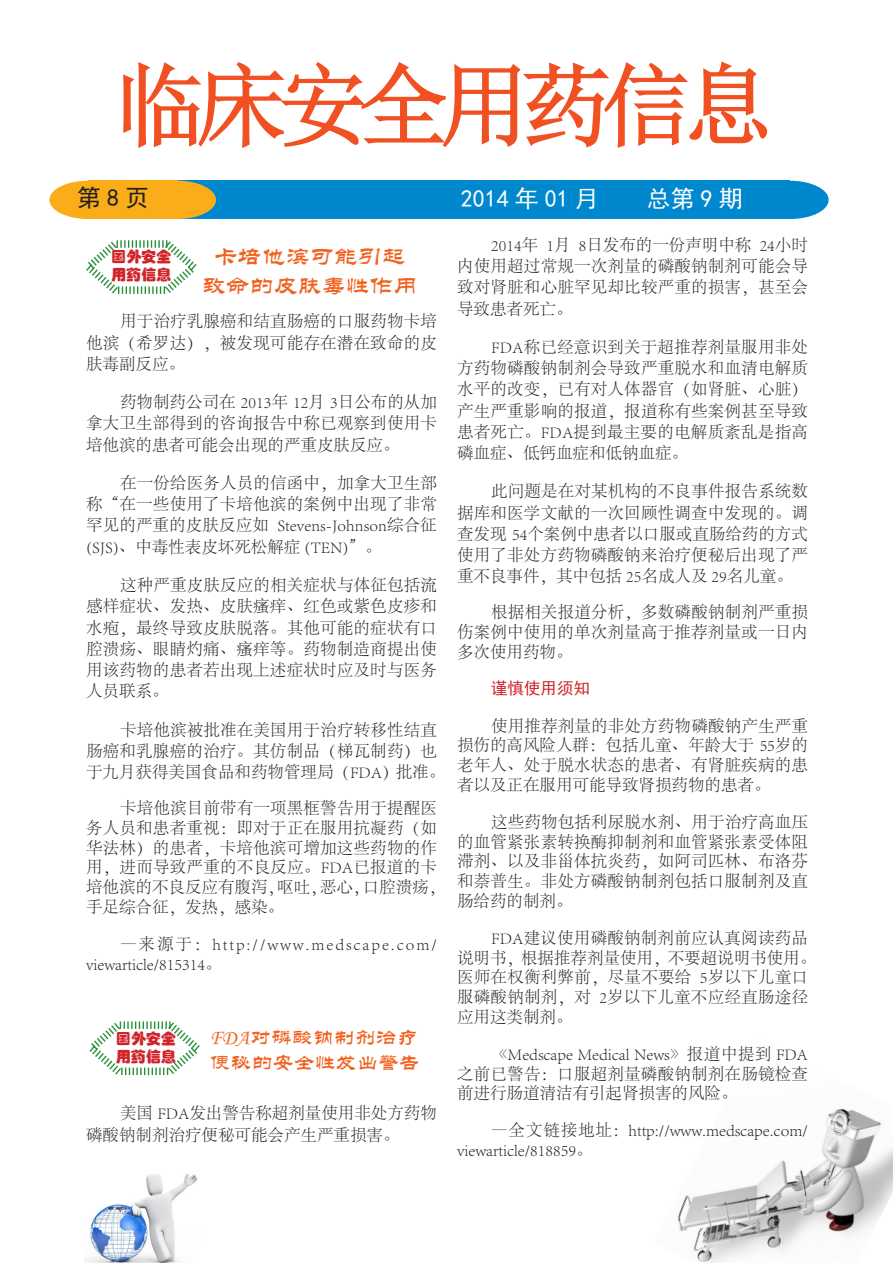
<style>
.page{position:relative;width:893px;height:1263px;background:#fff}
.page>*{position:absolute;margin:0;border:0;box-sizing:border-box;transform-origin:0 0}
.t1{font:90px "Sim Sun";letter-spacing:-.1em;color:#f15122}
.t2{font:24px "ST Liti";color:#f26221}
.t3{font:24px "Sim Hei";color:#fff}
.t4{font:24px "Sim Hei";color:#231f20}
.t5{font:21px "ST Liti";color:#f26221}
.t6{font:300 16.5px/21.3px "Adobe Song Std";letter-spacing:.015em;color:#231f20;text-align:justify}
.t7{font:300 16.5px/19.8px "Adobe Song Std";letter-spacing:.12em;color:#231f20}
.t8{font:16.5px "Sim Hei";color:#d1232a}
.t9{font:15px "ST Hupo";color:#d1232a}
</style>
<div class="page">
<img style="left:85px;top:1174px;width:113px;height:89px">
<svg style="left:123px;top:61px;width:645px;height:87px"></svg>
<div style="left:177px;top:181px;width:613px;height:38px;background:#0088ce"></div>
<div style="left:49px;top:181px;width:78px;height:38px;background:#faad19;border-radius:50%"></div>
<div style="left:88px;top:181px;width:89px;height:38px;background:#faad19"></div>
<div style="left:139px;top:181px;width:77px;height:38px;background:#faad19;border-radius:50%"></div>
<div style="left:752px;top:181px;width:77px;height:38px;background:#0088ce;border-radius:50%"></div>
<img style="left:677px;top:1108px;width:216px;height:155px">
<svg style="left:86px;top:240px;width:111px;height:54px"></svg>
<svg style="left:89px;top:1021px;width:111px;height:55px"></svg>
<p class="t1" style="left:116px;top:60px;width:659px">临床安全用药信息</p>
<p class="t4" style="left:77px;top:185px;width:73px">第8页</p>
<p class="t3" style="left:461px;top:186px;width:139px">2014 年 01 月</p>
<p class="t3" style="left:647px;top:186px;width:97px">总第9期</p>
<p class="t9" style="left:111px;top:249px;width:61px">国外安全</p>
<p class="t9" style="left:111px;top:267px;width:61px">用药信息</p>
<p class="t2" style="left:214px;top:245px;width:193px">卡培他滨可能引起</p>
<p class="t2" style="left:202px;top:274px;width:217px">致命的皮肤毒性作用</p>
<p class="t6" style="left:86px;top:311px;width:352px;text-indent:34px">用于治疗乳腺癌和结直肠癌的口服药物卡培他滨（希罗达），被发现可能存在潜在致命的皮肤毒副反应。</p>
<p class="t6" style="left:86px;top:392px;width:352px;text-indent:34px">药物制药公司在 2013年 12月 3日公布的从加拿大卫生部得到的咨询报告中称已观察到使用卡培他滨的患者可能会出现的严重皮肤反应。</p>
<p class="t6" style="left:86px;top:473px;width:352px;text-indent:34px">在一份给医务人员的信函中，加拿大卫生部称“在一些使用了卡培他滨的案例中出现了非常罕见的严重的皮肤反应如 Stevens-Johnson综合征(SJS)、中毒性表皮坏死松解症 (TEN)”。</p>
<p class="t6" style="left:86px;top:575px;width:352px;text-indent:34px">这种严重皮肤反应的相关症状与体征包括流感样症状、发热、皮肤瘙痒、红色或紫色皮疹和水疱，最终导致皮肤脱落。其他可能的症状有口腔溃疡、眼睛灼痛、瘙痒等。药物制造商提出使用该药物的患者若出现上述症状时应及时与医务人员联系。</p>
<p class="t6" style="left:86px;top:719px;width:361px;text-align:left;text-indent:34px">卡培他滨被批准在美国用于治疗转移性结直肠癌和乳腺癌的治疗。其仿制品（梯瓦制药）也于九月获得美国食品和药物管理局（FDA）批准。</p>
<p class="t6" style="left:86px;top:799px;width:361px;line-height:19.8px;text-align:left;text-indent:34px">卡培他滨目前带有一项黑框警告用于提醒医务人员和患者重视：即对于正在服用抗凝药（如华法林）的患者，卡培他滨可增加这些药物的作用，进而导致严重的不良反应。FDA已报道的卡培他滨的不良反应有腹泻，呕吐，恶心，口腔溃疡，手足综合征，发热，感染。</p>
<p class="t7" style="left:86px;top:934px;width:352px;text-indent:34px">—来源于：http://www.medscape.com/ viewarticle/815314。</p>
<p class="t9" style="left:116px;top:1031px;width:61px">国外安全</p>
<p class="t9" style="left:116px;top:1049px;width:61px">用药信息</p>
<p class="t5" style="left:210px;top:1027px;width:209px">FDA对磷酸钠制剂治疗</p>
<p class="t5" style="left:210px;top:1052px;width:211px">便秘的安全性发出警告</p>
<p class="t6" style="left:86px;top:1103px;width:352px;text-indent:34px">美国 FDA发出警告称超剂量使用非处方药物磷酸钠制剂治疗便秘可能会产生严重损害。</p>
<p class="t6" style="left:457px;top:235px;width:352px;text-indent:34px">2014年 1月 8日发布的一份声明中称 24小时内使用超过常规一次剂量的磷酸钠制剂可能会导致对肾脏和心脏罕见却比较严重的损害，甚至会导致患者死亡。</p>
<p class="t6" style="left:457px;top:337px;width:352px;text-indent:34px">FDA称已经意识到关于超推荐剂量服用非处方药物磷酸钠制剂会导致严重脱水和血清电解质水平的改变，已有对人体器官（如肾脏、心脏）产生严重影响的报道，报道称有些案例甚至导致患者死亡。FDA提到最主要的电解质紊乱是指高磷血症、低钙血症和低钠血症。</p>
<p class="t6" style="left:457px;top:481px;width:352px;text-indent:34px">此问题是在对某机构的不良事件报告系统数据库和医学文献的一次回顾性调查中发现的。调查发现 54个案例中患者以口服或直肠给药的方式使用了非处方药物磷酸钠来治疗便秘后出现了严重不良事件，其中包括 25名成人及 29名儿童。</p>
<p class="t6" style="left:457px;top:603px;width:352px;line-height:19.8px;text-indent:34px">根据相关报道分析，多数磷酸钠制剂严重损伤案例中使用的单次剂量高于推荐剂量或一日内多次使用药物。</p>
<p class="t8" style="left:491px;top:680px;width:100px">谨慎使用须知</p>
<p class="t6" style="left:457px;top:716px;width:352px;line-height:19.8px;text-indent:34px">使用推荐剂量的非处方药物磷酸钠产生严重损伤的高风险人群：包括儿童、年龄大于 55岁的老年人、处于脱水状态的患者、有肾脏疾病的患者以及正在服用可能导致肾损药物的患者。</p>
<p class="t6" style="left:457px;top:812px;width:352px;line-height:19.8px;text-indent:34px">这些药物包括利尿脱水剂、用于治疗高血压的血管紧张素转换酶抑制剂和血管紧张素受体阻滞剂、以及非甾体抗炎药，如阿司匹林、布洛芬和萘普生。非处方磷酸钠制剂包括口服制剂及直肠给药的制剂。</p>
<p class="t6" style="left:457px;top:928px;width:361px;line-height:19.8px;text-align:left;text-indent:34px">FDA建议使用磷酸钠制剂前应认真阅读药品说明书，根据推荐剂量使用，不要超说明书使用。医师在权衡利弊前，尽量不要给 5岁以下儿童口服磷酸钠制剂，对 2岁以下儿童不应经直肠途径应用这类制剂。</p>
<p class="t6" style="left:457px;top:1044px;width:352px;line-height:19.8px;text-indent:34px">《Medscape Medical News》报道中提到 FDA之前已警告：口服超剂量磷酸钠制剂在肠镜检查前进行肠道清洁有引起肾损害的风险。</p>
<p class="t6" style="left:457px;top:1121px;width:352px;line-height:19.8px;text-indent:34px">—全文链接地址：http://www.medscape.com/ viewarticle/818859。</p>
</div>
